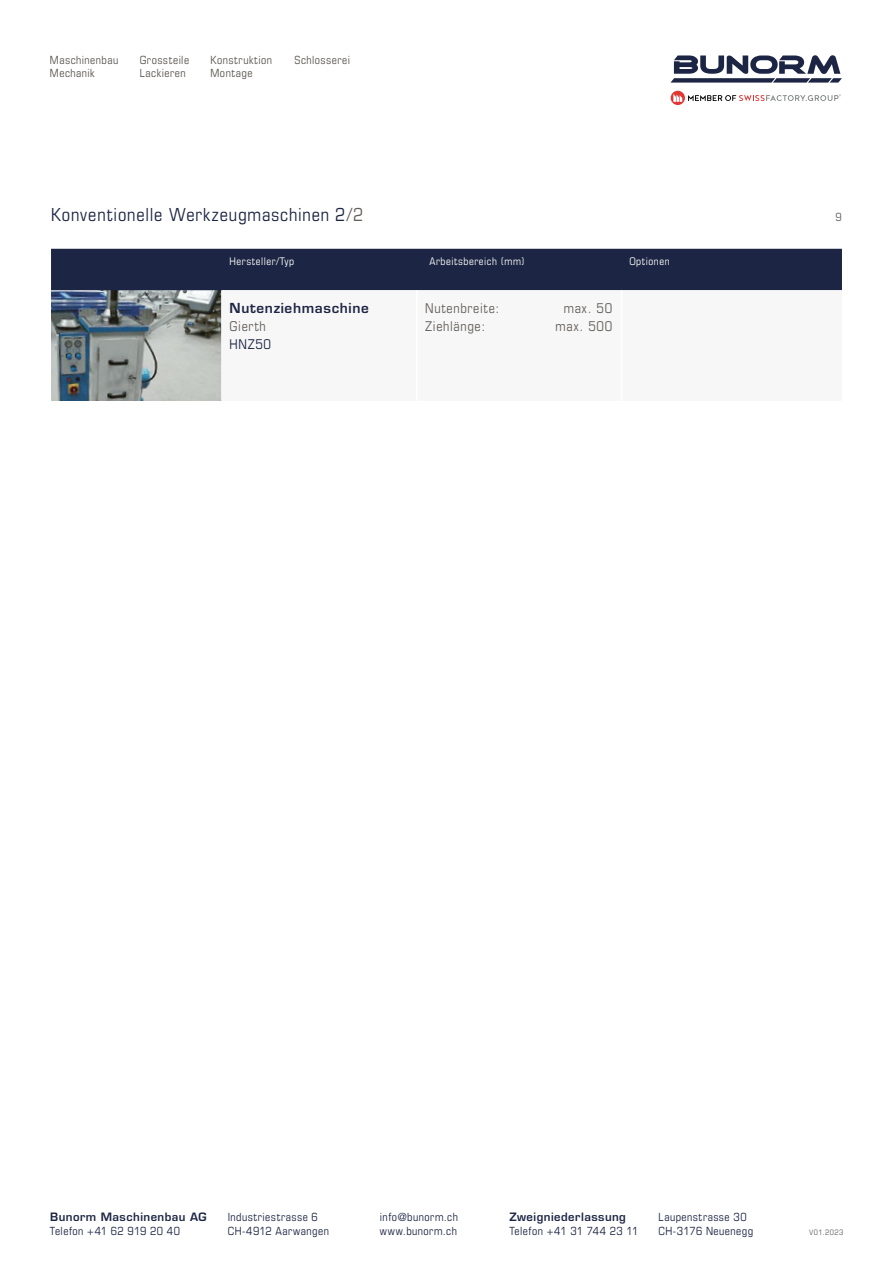
<style>
.page{position:relative;width:893px;height:1263px;background:#fff}
.page>*{position:absolute;margin:0;border:0;box-sizing:border-box;transform-origin:0 0}
.t1{font:condensed 18px "Eurostile LT Std";letter-spacing:.045em;color:#1c2543}
.t2{font:condensed 13.5px/18px "Eurostile LT Std";letter-spacing:.05em;color:#635f5b}
.t3{font:600 13.5px "Eurostile LT Std";letter-spacing:.05em;color:#1c2543}
.t4{font:condensed 13.5px "Eurostile LT Std";letter-spacing:.05em;color:#1c2543}
.t5{font:condensed 11.25px/13.5px "Eurostile LT Std";letter-spacing:.045em;color:#1c2543}
.t6{font:condensed 11.25px/13.5px "Eurostile LT Std";letter-spacing:.045em;color:#59544f}
.t7{font:600 11.25px "Eurostile LT Std";letter-spacing:.04em;color:#1c2543}
.t8{font:condensed 11.25px "Eurostile LT Std";color:#635f5b}
.t9{font:condensed 10.5px "Eurostile LT Std";letter-spacing:.05em;color:#fff}
.t10{font:condensed 7.5px "Eurostile LT Std";letter-spacing:.08em;color:#635f5b}
.s1{color:#635f5b}
</style>
<div class="page">
<img style="left:51px;top:290px;width:170px;height:111px">
<svg style="left:670px;top:55px;width:172px;height:28px"></svg>
<div style="left:671px;top:91px;width:14px;height:14px;background:#e03734;border-radius:50%"></div>
<svg style="left:673px;top:94px;width:9px;height:8px"></svg>
<svg style="left:688px;top:94px;width:153px;height:7px"></svg>
<div style="left:51px;top:249px;width:791px;height:41px;background:#1c2543"></div>
<svg style="left:221px;top:290px;width:621px;height:111px"></svg>
<hr style="left:416px;top:290px;width:1px;height:746px;background:#fff">
<hr style="left:621px;top:290px;width:1px;height:751px;background:#fff">
<p class="t6" style="left:50px;top:53px;width:70px">Maschinenbau<br>Mechanik</p>
<p class="t6" style="left:140px;top:53px;width:51px">Grossteile<br>Lackieren</p>
<p class="t6" style="left:210px;top:53px;width:63px">Konstruktion<br>Montage</p>
<p class="t6" style="left:294px;top:53px;width:57px">Schlosserei</p>
<h1 class="t1" style="left:51px;top:204px;width:314px">Konventionelle Werkzeugmaschinen 2<span class="s1">/2</span></h1>
<p class="t9" style="left:230px;top:255px;width:66px">Hersteller/Typ</p>
<p class="t9" style="left:429px;top:255px;width:97px">Arbeitsbereich (mm)</p>
<p class="t9" style="left:629px;top:255px;width:42px">Optionen</p>
<p class="t3" style="left:230px;top:300px;width:141px">Nutenziehmaschine</p>
<p class="t2" style="left:230px;top:317px;width:38px">Gierth</p>
<p class="t4" style="left:230px;top:336px;width:43px">HNZ50</p>
<p class="t2" style="left:425px;top:299px;width:76px">Nutenbreite:<br>Ziehlänge:</p>
<p class="t2" style="left:556px;top:299px;width:58px;text-align:right">max. 50 max. 500</p>
<p class="t8" style="left:836px;top:210px;width:8px">9</p>
<p class="t7" style="left:50px;top:1210px;width:158px">Bunorm Maschinenbau AG</p>
<p class="t5" style="left:50px;top:1224px;width:131px">Telefon +41 62 919 20 40</p>
<p class="t7" style="left:509px;top:1210px;width:118px">Zweigniederlassung</p>
<p class="t5" style="left:509px;top:1224px;width:131px">Telefon +41 31 744 23 11</p>
<p class="t5" style="left:228px;top:1210px;width:103px">Industriestrasse 6<br>CH-4912 Aarwangen</p>
<p class="t5" style="left:658px;top:1210px;width:96px">Laupenstrasse 30<br>CH-3176 Neuenegg</p>
<p class="t5" style="left:380px;top:1210px;width:79px">info@bunorm.ch www.bunorm.ch</p>
<p class="t10" style="left:809px;top:1228px;width:36px">V01.2023</p>
</div>
